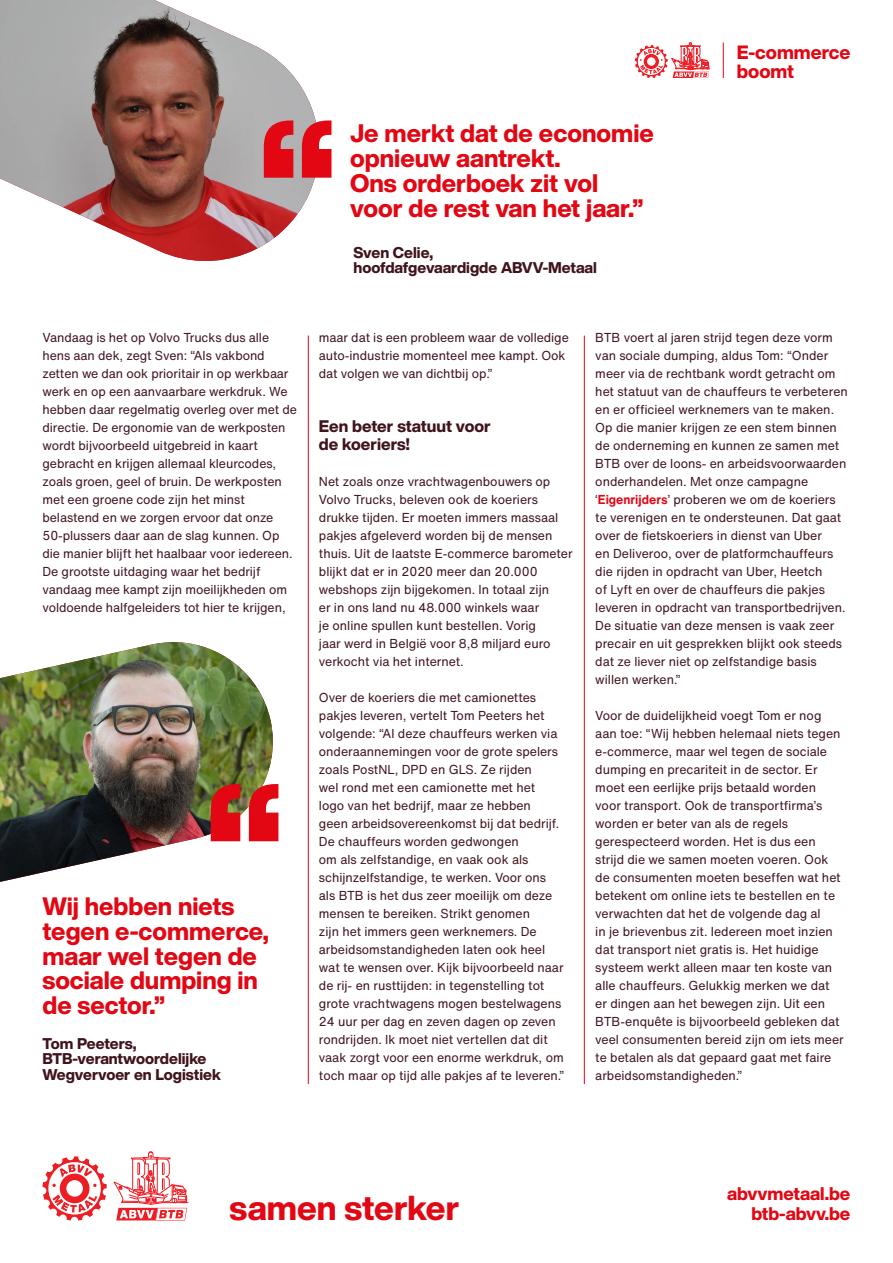
<style>
.page{position:relative;width:893px;height:1263px;background:#fff}
.page>*{position:absolute;margin:0;border:0;box-sizing:border-box;transform-origin:0 0}
.t1{font:800 34.05px "Helvetica Now Display";color:#e30613}
.t2{font:800 24.9px/24.9px "Helvetica Now Display";color:#e30613}
.t3{font:800 24.75px/24.8px "Helvetica Now Display";color:#e30613}
.t4{font:800 18.9px/18.9px "Helvetica Now Display";color:#e30613}
.t5{font:800 18px/20.1px "Helvetica Now Display";color:#e30613;text-align:right}
.t6{font:800 16.5px/18px "Helvetica Now Display";color:#3f141d}
.t7{font:800 15.3px/15.3px "Helvetica Now Display";color:#3f141d}
.t8{font:12.75px/18px "Helvetica Now Text";color:#3f141d}
.s1{font-weight:700;color:#e30613}
</style>
<div class="page">
<img style="left:0;top:0;width:332px;height:261px">
<hr style="left:308px;top:336px;width:1px;height:748px;background:#e30613">
<hr style="left:584px;top:336px;width:1px;height:748px;background:#e30613">
<hr style="left:723px;top:43px;width:1px;height:35px;background:#e30613">
<svg style="left:635px;top:43px;width:75px;height:35px"></svg>
<svg style="left:264px;top:120px;width:67px;height:58px;background:#d83943"></svg>
<svg style="left:114px;top:1151px;width:74px;height:69px"></svg>
<svg style="left:43px;top:1156px;width:64px;height:64px"></svg>
<img style="left:0;top:644px;width:279px;height:238px">
<img style="left:152px;top:642px;width:127px;height:197px">
<svg style="left:211px;top:784px;width:67px;height:57px;background:#d23333"></svg>
<h2 class="t2" style="left:350px;top:121px;width:306px">Je merkt dat de economie opnieuw aantrekt.<br>Ons orderboek zit vol voor de rest van het jaar.”</h2>
<p class="t7" style="left:353px;top:245px;width:245px">Sven Celie,<br>hoofdafgevaardigde ABVV-Metaal</p>
<h3 class="t4" style="left:737px;top:43px;width:115px">E-commerce boomt</h3>
<p class="t8" style="left:43px;top:328px;width:256px">Vandaag is het op Volvo Trucks dus alle hens aan dek, zegt Sven: “Als vakbond zetten we dan ook prioritair in op werkbaar werk en op een aanvaarbare werkdruk. We hebben daar regelmatig overleg over met de directie. De ergonomie van de werkposten wordt bijvoorbeeld uitgebreid in kaart gebracht en krijgen allemaal kleurcodes, zoals groen, geel of bruin. De werkposten met een groene code zijn het minst belastend en we zorgen ervoor dat onze 50-plussers daar aan de slag kunnen. Op die manier blijft het haalbaar voor iedereen.<br>De grootste uitdaging waar het bedrijf vandaag mee kampt zijn moeilijkheden om voldoende halfgeleiders tot hier te krijgen,</p>
<p class="t8" style="left:319px;top:328px;width:251px">maar dat is een probleem waar de volledige auto-industrie momenteel mee kampt. Ook dat volgen we van dichtbij op.”</p>
<p class="t6" style="left:319px;top:417px;width:173px">Een beter statuut voor de koeriers!</p>
<p class="t8" style="left:319px;top:472px;width:255px">Net zoals onze vrachtwagenbouwers op Volvo Trucks, beleven ook de koeriers drukke tijden. Er moeten immers massaal pakjes afgeleverd worden bij de mensen thuis. Uit de laatste E-commerce barometer blijkt dat er in 2020 meer dan 20.000 webshops zijn bijgekomen. In totaal zijn<br>er in ons land nu 48.000 winkels waar<br>je online spullen kunt bestellen. Vorig<br>jaar werd in België voor 8,8 miljard euro verkocht via het internet.</p>
<p class="t8" style="left:319px;top:688px;width:247px">Over de koeriers die met camionettes pakjes leveren, vertelt Tom Peeters het volgende: “Al deze chauffeurs werken via onderaannemingen voor de grote spelers zoals PostNL, DPD en GLS. Ze rijden<br>wel rond met een camionette met het<br>logo van het bedrijf, maar ze hebben<br>geen arbeidsovereenkomst bij dat bedrijf.<br>De chauffeurs worden gedwongen<br>om als zelfstandige, en vaak ook als schijnzelfstandige, te werken. Voor ons als BTB is het dus zeer moeilijk om deze mensen te bereiken. Strikt genomen<br>zijn het immers geen werknemers. De arbeidsomstandigheden laten ook heel wat te wensen over. Kijk bijvoorbeeld naar de rij- en rusttijden: in tegenstelling tot grote vrachtwagens mogen bestelwagens 24 uur per dag en zeven dagen op zeven rondrijden. Ik moet niet vertellen dat dit vaak zorgt voor een enorme werkdruk, om toch maar op tijd alle pakjes af te leveren.”</p>
<h3 class="t3" style="left:43px;top:894px;width:228px">Wij hebben niets tegen e-commerce, maar wel tegen de sociale dumping in de sector.”</h3>
<p class="t7" style="left:43px;top:1036px;width:180px">Tom Peeters,<br>BTB-verantwoordelijke<br>Wegvervoer en Logistiek</p>
<p class="t8" style="left:595px;top:328px;width:254px">BTB voert al jaren strijd tegen deze vorm van sociale dumping, aldus Tom: “Onder meer via de rechtbank wordt getracht om het statuut van de chauffeurs te verbeteren en er officieel werknemers van te maken.<br>Op die manier krijgen ze een stem binnen de onderneming en kunnen ze samen met BTB over de loons- en arbeidsvoorwaarden onderhandelen. Met onze campagne ‘<span class="s1">Eigenrijders</span>’ proberen we om de koeriers te verenigen en te ondersteunen. Dat gaat over de fietskoeriers in dienst van Uber<br>en Deliveroo, over de platformchauffeurs die rijden in opdracht van Uber, Heetch<br>of Lyft en over de chauffeurs die pakjes leveren in opdracht van transportbedrijven.<br>De situatie van deze mensen is vaak zeer precair en uit gesprekken blijkt ook steeds dat ze liever niet op zelfstandige basis willen werken.”</p>
<p class="t8" style="left:595px;top:706px;width:250px">Voor de duidelijkheid voegt Tom er nog aan toe: “Wij hebben helemaal niets tegen e-commerce, maar wel tegen de sociale dumping en precariteit in de sector. Er moet een eerlijke prijs betaald worden voor transport. Ook de transportfirma’s worden er beter van als de regels gerespecteerd worden. Het is dus een strijd die we samen moeten voeren. Ook de consumenten moeten beseffen wat het betekent om online iets te bestellen en te verwachten dat het de volgende dag al<br>in je brievenbus zit. Iedereen moet inzien dat transport niet gratis is. Het huidige systeem werkt alleen maar ten koste van alle chauffeurs. Gelukkig merken we dat er dingen aan het bewegen zijn. Uit een BTB-enquête is bijvoorbeeld gebleken dat veel consumenten bereid zijn om iets meer te betalen als dat gepaard gaat met faire arbeidsomstandigheden.”</p>
<h1 class="t1" style="left:230px;top:1185px;width:231px">samen sterker</h1>
<h3 class="t5" style="left:727px;top:1184px;width:125px">abvvmetaal.be btb-abvv.be</h3>
</div>
